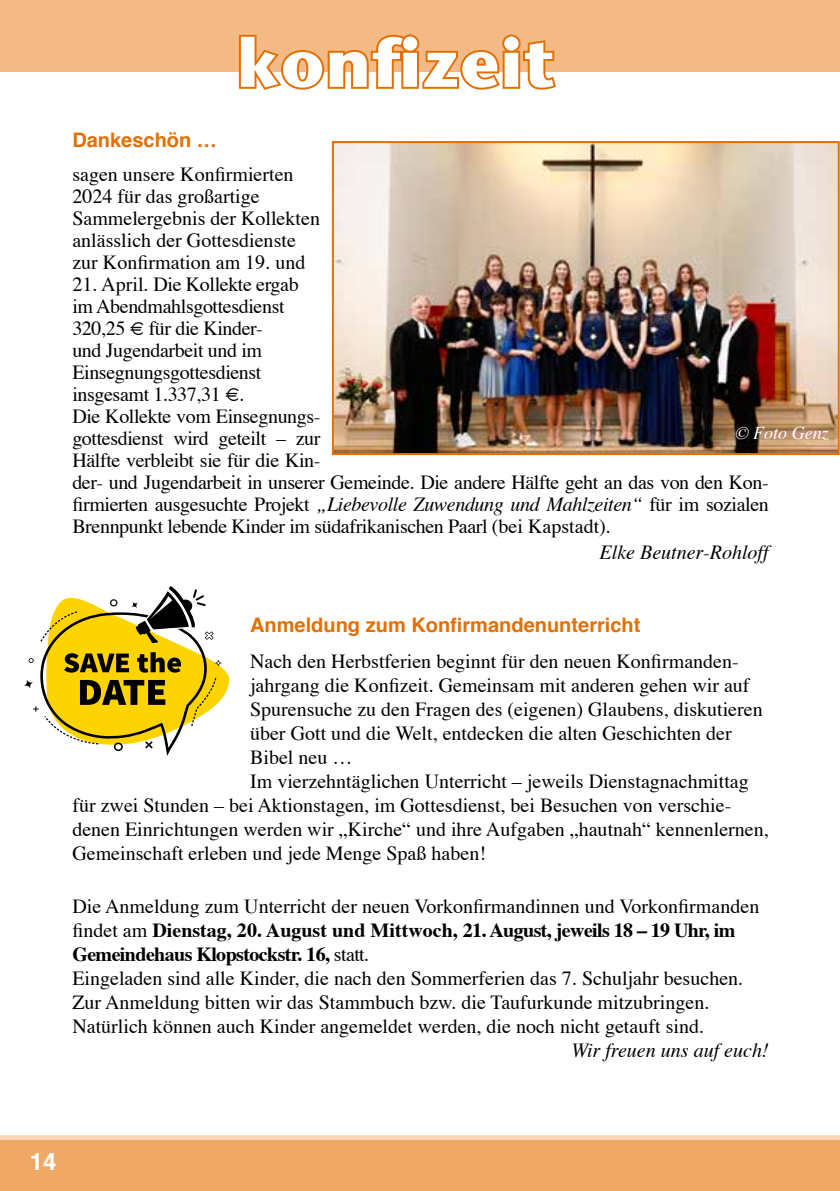
<style>
.page{position:relative;width:840px;height:1191px;background:#fff}
.page>*{position:absolute;margin:0;border:0;box-sizing:border-box;transform-origin:0 0}
.t1{font:700 68px "Stone Sans";letter-spacing:.02em;color:#fff}
.t2{font:700 24px "Helvetica";color:#fff}
.t3{font:20px/24px "Times";color:#000}
.t4{font:20px/22px "Times";letter-spacing:-.02em;color:#000}
.t5{font:700 20px "Helvetica";color:#e37006}
.t6{font:italic 20px "Times";color:#000}
.t7{font:italic 18px "Times";color:#fff}
.s1{font-style:italic}
.s2{font-weight:700}
</style>
<div class="page">
<div style="left:0;top:1136px;width:839px;height:55px;background:#f0a867"></div>
<div style="left:0;top:1135px;width:839px;height:5px;background:#f9d7b8"></div>
<hr style="left:839px;top:0;width:1px;height:72px;background:#f4ba85">
<hr style="left:839px;top:1137px;width:1px;height:54px;background:#f0a867">
<div style="left:0;top:0;width:839px;height:72px;background:#f4ba85"></div>
<svg style="left:24px;top:586px;width:205px;height:170px"></svg>
<svg style="left:238px;top:34px;width:318px;height:56px"></svg>
<img style="left:335px;top:144px;width:501px;height:308px">
<div style="left:332px;top:141px;width:507px;height:314px;border:2px solid #e37006"></div>
<h1 class="t1" style="left:237px;top:22px;width:320px">konfizeit</h1>
<p class="t5" style="left:72px;top:124px;width:146px">Dankeschön …</p>
<p class="t3" style="left:72px;top:161px;width:249px;line-height:22px">sagen unsere Konfirmierten<br>2024 für das großartige<br>Sammelergebnis der Kollekten anlässlich der Gottesdienste zur Konfirmation am 19. und</p>
<p class="t4" style="left:72px;top:271px;width:697px">21. April. Die Kollekte ergab<br>im Abendmahlsgottesdienst<br>320,25 € für die Kinder-<br>und Jugendarbeit und im<br>Einsegnungsgottesdienst<br>insgesamt 1.337,31 €.<br>Die Kollekte vom Einsegnungs-<br>gottesdienst wird geteilt – zur<br>Hälfte verbleibt sie für die Kin-<br>der- und Jugendarbeit in unserer Gemeinde. Die andere Hälfte geht an das von den Kon&shy;firmierten ausgesuchte Projekt <span class="s1">„Liebevolle Zuwendung und Mahlzeiten“</span> für im sozialen Brennpunkt lebende Kinder im südafrikanischen Paarl (bei Kapstadt).</p>
<p class="t6" style="left:599px;top:535px;width:171px">Elke Beutner-Rohloff</p>
<p class="t7" style="left:734px;top:417px;width:95px">© Foto Genz</p>
<p class="t5" style="left:250px;top:609px;width:392px">Anmeldung zum Konfirmandenunterricht</p>
<p class="t3" style="left:250px;top:648px;width:490px">Nach den Herbstferien beginnt für den neuen Konfirmanden-</p>
<p class="t3" style="left:250px;top:672px;width:500px">jahrgang die Konfizeit. Gemeinsam mit anderen gehen wir auf</p>
<p class="t3" style="left:250px;top:696px;width:514px">Spurensuche zu den Fragen des (eigenen) Glaubens, diskutieren</p>
<p class="t3" style="left:250px;top:720px;width:483px">über Gott und die Welt, entdecken die alten Geschichten der</p>
<p class="t3" style="left:250px;top:744px;width:104px">Bibel neu …</p>
<p class="t3" style="left:250px;top:768px;width:500px">Im vierzehntäglichen Unterricht – jeweils Dienstagnachmittag</p>
<p class="t3" style="left:72px;top:792px;width:660px">für zwei Stunden – bei Aktionstagen, im Gottesdienst, bei Besuchen von verschie-</p>
<p class="t3" style="left:72px;top:816px;width:697px">denen Einrichtungen werden wir „Kirche“ und ihre Aufgaben „hautnah“ kennenlernen,</p>
<p class="t3" style="left:72px;top:840px;width:415px">Gemeinschaft erleben und jede Menge Spaß haben!</p>
<p class="t3" style="left:72px;top:892px;width:688px">Die Anmeldung zum Unterricht der neuen Vorkonfirmandinnen und Vorkonfirmanden findet am <span class="s2">Dienstag, 20. August und Mittwoch, 21. August, jeweils 18 – 19 Uhr, im Gemeindehaus Klopstockstr. 16,</span> statt.<br>Eingeladen sind alle Kinder, die nach den Sommerferien das 7. Schuljahr besuchen.<br>Zur Anmeldung bitten wir das Stammbuch bzw. die Taufurkunde mitzubringen.<br>Natürlich können auch Kinder angemeldet werden, die noch nicht getauft sind.</p>
<p class="t6" style="left:571px;top:1032px;width:199px">Wir freuen uns auf euch!</p>
<p class="t2" style="left:30px;top:1142px;width:28px">14</p>
</div>
